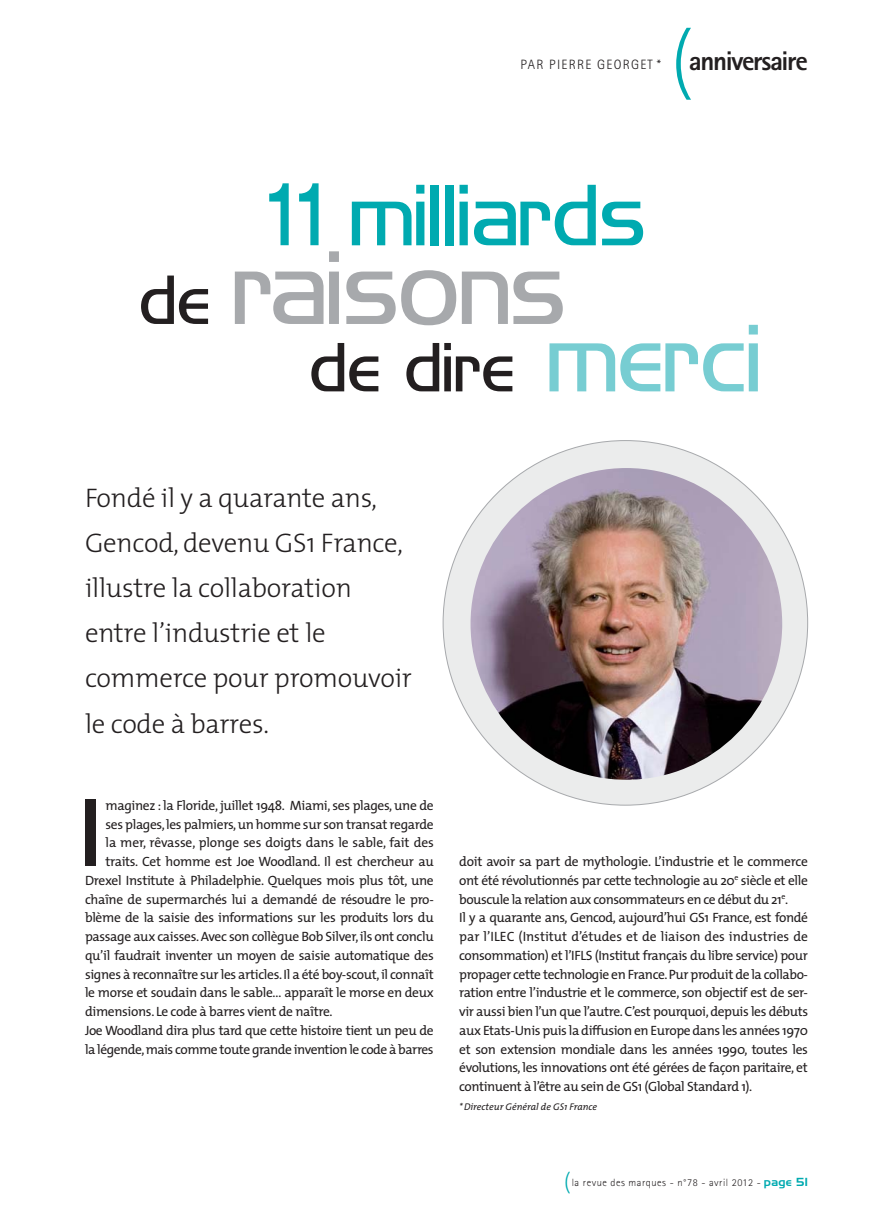
<style>
.page{position:relative;width:893px;height:1212px;background:#fff}
.page>*{position:absolute;margin:0;border:0;box-sizing:border-box;transform-origin:0 0}
.t1{font:96.3px "Hancock Park Light Laser";color:#a7a9ac}
.t2{font:85.8px "Hancock Park Light Laser";color:#231f20}
.t3{font:80.25px "Hancock Park Light Laser";color:#00aab0}
.t4{font:300 75px "The Mix";color:#00aab0}
.t5{font:64.2px "Hancock Park Light Laser";color:#231f20}
.t6{font:300 27px/45px "The Mix";letter-spacing:-.01em;color:#231f20}
.t7{font:13.5px/18.8px "The Mix";letter-spacing:-.03em;color:#231f20}
.t8{font:13.5px "The Mix";letter-spacing:-.01em;color:#231f20}
.t9{font:300 13.5px "Rotis Sans Serif";letter-spacing:.09em;color:#231f20}
.t10{font:300 10.5px "Rotis Sans Serif";letter-spacing:.05em;color:#231f20}
.t11{font:italic 9.75px "The Mix";color:#231f20}
.s1{font-weight:800;font-size:27px}
.s2{font-family:"Helvetica Neue";font-weight:500;font-size:88.35px}
.s3{font-size:64.2px;color:#231f20}
.s4{font-size:88.2px;color:#77cdd2}
.s5{font-family:"The Mix";font-size:22.5px;color:#00aab0}
.s6{font-family:"Hancock Park Laser";font-weight:400;color:#00aab0}
</style>
<div class="page">
<div style="left:443px;top:441px;width:365px;height:364px;background:#ebecec;border-radius:50%"></div>
<img style="left:470px;top:468px;width:312px;height:312px;border-radius:50%">
<h3 class="t4" style="left:670px;top:15px;width:24px">(</h3>
<p class="t9" style="left:520px;top:60px;width:289px">PAR PIERRE GEORGET * <span class="s1">anniversaire</span></p>
<h3 class="t3" style="left:266px;top:185px;width:383px"><span class="s2">11</span> milliards</h3>
<h1 class="t1" style="left:141px;top:251px;width:429px"><span class="s3">de</span> raisons</h1>
<h3 class="t5" style="left:311px;top:343px;width:455px">de dire <span class="s4">merci</span></h3>
<h3 class="t6" style="left:85px;top:476px;width:329px">Fondé il y a quarante ans,<br>Gencod, devenu GS1 France, illustre la collaboration entre l’industrie et le commerce pour promouvoir le code à barres.</h3>
<h2 class="t2" style="left:85px;top:801px;width:22px">I</h2>
<p class="t7" style="left:106px;top:797px;width:330px">maginez : la Floride, juillet 1948. Miami, ses plages, une de</p>
<p class="t7" style="left:106px;top:815px;width:330px">ses plages, les palmiers, un homme sur son transat regarde</p>
<p class="t8" style="left:106px;top:837px;width:330px">la mer, rêvasse, plonge ses doigts dans le sable, fait des</p>
<p class="t7" style="left:106px;top:853px;width:330px">traits. Cet homme est Joe Woodland. Il est chercheur au</p>
<p class="t7" style="left:85px;top:872px;width:350px">Drexel Institute à Philadelphie. Quelques mois plus tôt, une</p>
<p class="t7" style="left:85px;top:890px;width:350px">chaîne de supermarchés lui a demandé de résoudre le pro-</p>
<p class="t7" style="left:85px;top:909px;width:350px">blème de la saisie des informations sur les produits lors du</p>
<p class="t7" style="left:85px;top:928px;width:350px">passage aux caisses. Avec son collègue Bob Silver, ils ont conclu</p>
<p class="t7" style="left:85px;top:947px;width:350px">qu’il faudrait inventer un moyen de saisie automatique des</p>
<p class="t7" style="left:85px;top:965px;width:350px">signes à reconnaître sur les articles. Il a été boy-scout, il connaît</p>
<p class="t7" style="left:85px;top:984px;width:350px">le morse et soudain dans le sable… apparaît le morse en deux</p>
<p class="t7" style="left:85px;top:1003px;width:249px">dimensions. Le code à barres vient de naître.</p>
<p class="t7" style="left:85px;top:1022px;width:350px">Joe Woodland dira plus tard que cette histoire tient un peu de</p>
<p class="t7" style="left:85px;top:1040px;width:350px">la légende, mais comme toute grande invention le code à barres</p>
<p class="t7" style="left:459px;top:853px;width:350px">doit avoir sa part de mythologie. L’industrie et le commerce ont été révolutionnés par cette technologie au 20<sup>e</sup> siècle et elle bouscule la relation aux consommateurs en ce début du 21<sup>e</sup>.<br>Il y a quarante ans, Gencod, aujourd’hui GS1 France, est fondé par l’ILEC (Institut d’études et de liaison des industries de consommation) et l’IFLS (Institut français du libre service) pour propager cette technologie en France. Pur produit de la collabo&shy;ration entre l’industrie et le commerce, son objectif est de ser&shy;vir aussi bien l’un que l’autre. C’est pourquoi, depuis les débuts aux Etats-Unis puis la diffusion en Europe dans les années 1970 et son extension mondiale dans les années 1990, toutes les évolutions, les innovations ont été gérées de façon paritaire, et continuent à l’être au sein de GS1 (Global Standard 1).</p>
<p class="t11" style="left:459px;top:1100px;width:140px">* Directeur Général de GS1 France</p>
<p class="t10" style="left:564px;top:1179px;width:246px"><span class="s5">(</span>la revue des marques - n°78 - avril 2012 - <span class="s6">page 51</span></p>
</div>
